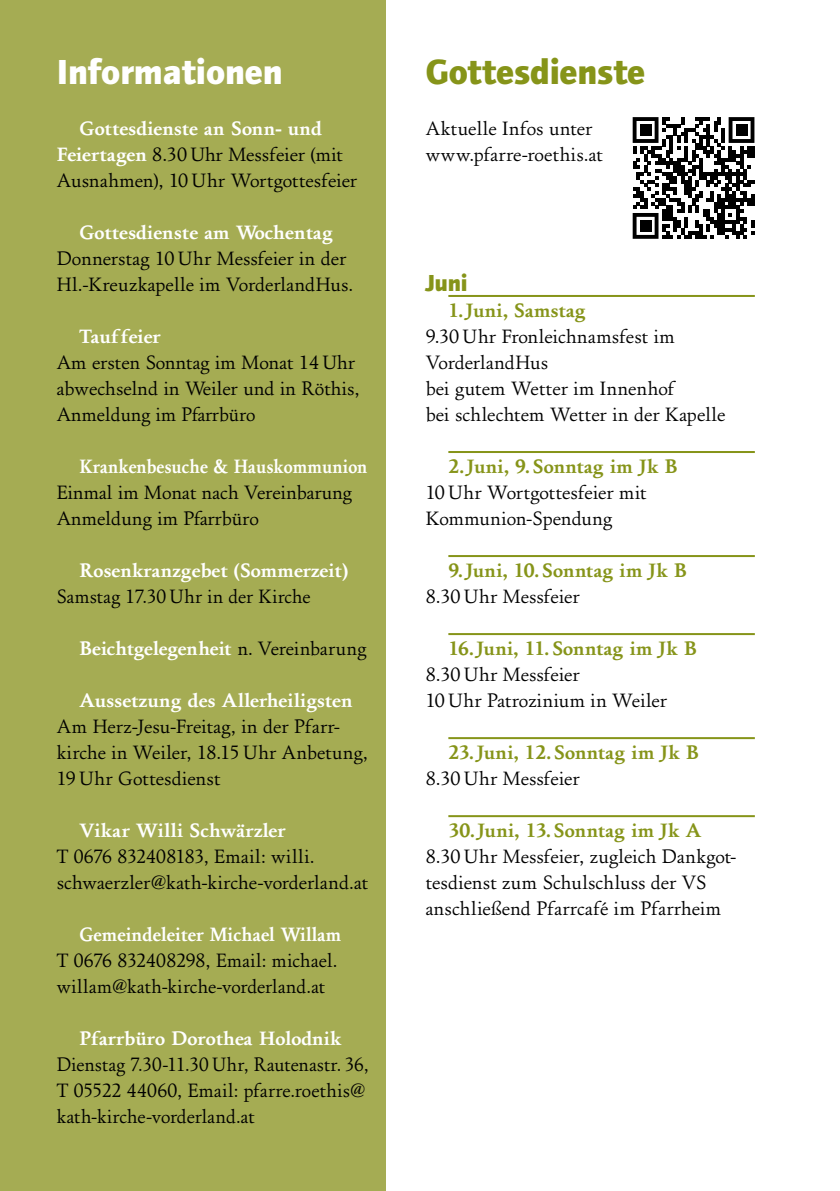
<style>
.page{position:relative;width:840px;height:1191px;background:#fff}
.page>*{position:absolute;margin:0;border:0;box-sizing:border-box;transform-origin:0 0}
.t1{font:700 36px "Foundry Journal";color:#fff}
.t2{font:700 36px "Foundry Journal";letter-spacing:-.005em;color:#869419}
.t3{font:700 24px "Foundry Journal";color:#869419}
.t4{font:20px/26px "Foundry Old Style";color:#000}
.t5{font:700 20px "Foundry Old Style";color:#fff}
.t6{font:700 20px "Foundry Old Style";letter-spacing:.005em;color:#869419}
.t7{font:20px/26px "Foundry Old Style";color:#000;scale:.96 1}
.t8{font:700 20px "Foundry Old Style";color:#fff;scale:.89 1}
.t9{font:700 20px "Foundry Old Style";color:#fff;scale:.94 1}
.s1{font-weight:700;color:#fff}
.s2{font-weight:400;color:#000}
</style>
<div class="page">
<div style="left:0;top:0;width:386px;height:1191px;background:#a5ac53"></div>
<svg style="left:632px;top:117px;width:122px;height:122px"></svg>
<div style="left:639px;top:124px;width:11px;height:12px;background:#000"></div>
<div style="left:735px;top:124px;width:11px;height:12px;background:#000"></div>
<div style="left:639px;top:220px;width:11px;height:11px;background:#000"></div>
<hr style="left:448px;top:295px;width:306px;height:2px;background:#869419">
<hr style="left:448px;top:451px;width:306px;height:2px;background:#869419">
<hr style="left:448px;top:555px;width:306px;height:2px;background:#869419">
<hr style="left:448px;top:633px;width:306px;height:2px;background:#869419">
<hr style="left:448px;top:737px;width:306px;height:2px;background:#869419">
<hr style="left:448px;top:815px;width:306px;height:2px;background:#869419">
<h1 class="t1" style="left:57px;top:50px;width:227px">Informationen</h1>
<p class="t4" style="left:57px;top:115px;width:302px;text-indent:23px"><span class="s1">Gottesdienste an Sonn- und<br>Feiertagen</span> 8.30 Uhr Messfeier (mit<br>Ausnahmen), 10 Uhr Wortgottesfeier</p>
<p class="t5" style="left:79px;top:220px;width:255px">Gottesdienste am Wochentag</p>
<p class="t4" style="left:57px;top:245px;width:298px">Donnerstag 10 Uhr Messfeier in der<br>Hl.-Kreuzkapelle im VorderlandHus.</p>
<p class="t5" style="left:79px;top:324px;width:83px">Tauffeier</p>
<p class="t4" style="left:57px;top:349px;width:304px">Am ersten Sonntag im Monat 14 Uhr abwechselnd in Weiler und in Röthis,<br>Anmeldung im Pfarrbüro</p>
<p class="t8" style="left:79px;top:454px;width:325px">Krankenbesuche &amp; Hauskommunion</p>
<p class="t4" style="left:57px;top:479px;width:297px">Einmal im Monat nach Vereinbarung<br>Anmeldung im Pfarrbüro</p>
<p class="t5" style="left:79px;top:558px;width:270px">Rosenkranzgebet (Sommerzeit)</p>
<p class="t4" style="left:57px;top:583px;width:255px">Samstag 17.30 Uhr in der Kirche</p>
<p class="t5" style="left:79px;top:636px;width:288px">Beichtgelegenheit <span class="s2">n. Vereinbarung</span></p>
<p class="t5" style="left:79px;top:688px;width:275px">Aussetzung des Allerheiligsten</p>
<p class="t4" style="left:57px;top:713px;width:312px">Am Herz-Jesu-Freitag, in der Pfarr&shy;kirche in Weiler, 18.15 Uhr Anbetung,<br>19 Uhr Gottesdienst</p>
<p class="t5" style="left:79px;top:818px;width:208px">Vikar Willi Schwärzler</p>
<p class="t4" style="left:57px;top:843px;width:313px">T 0676 832408183, Email: willi. schwaerzler@kath-kirche-vorderland.at</p>
<p class="t9" style="left:79px;top:922px;width:280px">Gemeindeleiter Michael Willam</p>
<p class="t4" style="left:57px;top:947px;width:282px">T 0676 832408298, Email: michael. willam@kath-kirche-vorderland.at</p>
<p class="t5" style="left:79px;top:1026px;width:263px">Pfarrbüro Dorothea Holodnik</p>
<p class="t7" style="left:57px;top:1051px;width:326px">Dienstag 7.30-11.30 Uhr, Rautenastr. 36,<br>T 05522 44060, Email: pfarre.roethis@ kath-kirche-vorderland.at</p>
<h1 class="t2" style="left:425px;top:50px;width:221px">Gottesdienste</h1>
<p class="t4" style="left:425px;top:115px;width:179px">Aktuelle Infos unter www.pfarre-roethis.at</p>
<p class="t3" style="left:425px;top:269px;width:44px">Juni</p>
<p class="t6" style="left:448px;top:298px;width:139px">1. Juni, Samstag</p>
<p class="t4" style="left:425px;top:323px;width:301px">9.30 Uhr Fronleichnamsfest im<br>VorderlandHus<br>bei gutem Wetter im Innenhof<br>bei schlechtem Wetter in der Kapelle</p>
<p class="t6" style="left:448px;top:454px;width:230px">2. Juni, 9. Sonntag im Jk B</p>
<p class="t4" style="left:425px;top:479px;width:222px">10 Uhr Wortgottesfeier mit<br>Kommunion-Spendung</p>
<p class="t6" style="left:448px;top:558px;width:240px">9. Juni, 10. Sonntag im Jk B</p>
<p class="t4" style="left:425px;top:583px;width:155px">8.30 Uhr Messfeier</p>
<p class="t6" style="left:448px;top:636px;width:250px">16. Juni, 11. Sonntag im Jk B</p>
<p class="t4" style="left:425px;top:661px;width:243px">8.30 Uhr Messfeier<br>10 Uhr Patrozinium in Weiler</p>
<p class="t6" style="left:448px;top:740px;width:252px">23. Juni, 12. Sonntag im Jk B</p>
<p class="t4" style="left:425px;top:765px;width:155px">8.30 Uhr Messfeier</p>
<p class="t6" style="left:448px;top:818px;width:254px">30. Juni, 13. Sonntag im Jk A</p>
<p class="t4" style="left:425px;top:843px;width:312px">8.30 Uhr Messfeier, zugleich Dankgot&shy;tesdienst zum Schulschluss der VS anschließend Pfarrcafé im Pfarrheim</p>
</div>
